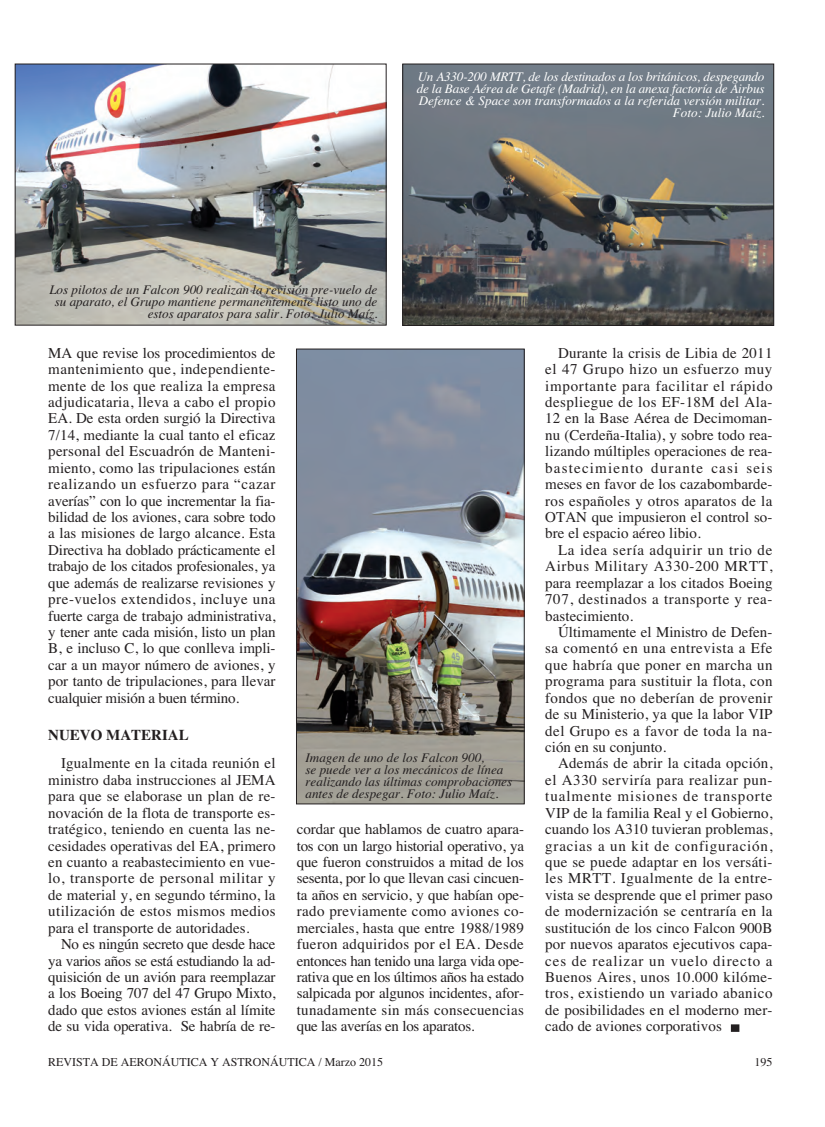
<style>
.page{position:relative;width:825px;height:1127px;background:#fff}
.page>*{position:absolute;margin:0;border:0;box-sizing:border-box;transform-origin:0 0}
.t1{font:15px/16.4px "Times";letter-spacing:.005em;color:#231f20;text-align:justify}
.t2{font:15px "Times";letter-spacing:.025em;color:#231f20}
.t3{font:15px "Times";letter-spacing:.035em;color:#231f20}
.t4{font:15px "Times";letter-spacing:.03em;color:#231f20}
.t5{font:15px "Times";letter-spacing:-.02em;color:#231f20}
.t6{font:15px "Times";letter-spacing:.05em;color:#231f20}
.t7{font:15px "Times";letter-spacing:.045em;color:#231f20}
.t8{font:15px "Times";letter-spacing:.04em;color:#231f20}
.t9{font:15px "Times";letter-spacing:-.015em;color:#231f20}
.t10{font:15px "Times";letter-spacing:.065em;color:#231f20}
.t11{font:15px "Times";letter-spacing:.055em;color:#231f20}
.t12{font:15px "Times";letter-spacing:.08em;color:#231f20}
.t13{font:15px "Times";letter-spacing:.06em;color:#231f20}
.t14{font:italic 13.2px/12px "Times";color:#231f20;text-align:right}
.t15{font:italic 13.2px/12px "Times";letter-spacing:-.015em;color:#fff;text-align:right}
.t16{font:12px "Times";color:#231f20}
.s1{font-weight:700}
</style>
<div class="page">
<img style="left:17px;top:66px;width:367px;height:257px">
<img style="left:404px;top:66px;width:368px;height:258px">
<div style="left:402px;top:64px;width:372px;height:262px;border:1px solid #231f20"></div>
<img style="left:298px;top:351px;width:224px;height:451px">
<div style="left:296px;top:349px;width:228px;height:455px;border:1px solid #231f20"></div>
<div style="left:731px;top:1024px;width:8px;height:8px;background:#231f20"></div>
<p class="t15" style="left:417px;top:72px;width:349px">Un A330-200 MRTT, de los destinados a los británicos, despegando de la Base Aérea de Getafe (Madrid), en la anexa factoría de Airbus Defence &amp; Space son transformados a la referida versión militar.<br>Foto: Julio Maíz.</p>
<p class="t14" style="left:49px;top:284px;width:330px">Los pilotos de un Falcon 900 realizan la revisión pre-vuelo de su aparato, el Grupo mantiene permanentemente listo uno de estos aparatos para salir. Foto: Julio Maíz.</p>
<p class="t1" style="left:48px;top:346px;width:229px">MA que revise los procedimientos de mantenimiento que, independiente&shy;mente de los que realiza la empresa adjudicataria, lleva a cabo el propio EA. De esta orden surgió la Directiva 7/14, mediante la cual tanto el eficaz personal del Escuadrón de Manteni&shy;miento, como las tripulaciones están realizando un esfuerzo para “cazar averías” con lo que incrementar la fia&shy;bilidad de los aviones, cara sobre todo a las misiones de largo alcance. Esta Directiva ha doblado prácticamente el trabajo de los citados profesionales, ya que además de realizarse revisiones y pre-vuelos extendidos, incluye una fuerte carga de trabajo administrativa, y tener ante cada misión, listo un plan B, e incluso C, lo que conlleva impli&shy;car a un mayor número de aviones, y por tanto de tripulaciones, para llevar cualquier misión a buen término.</p>
<p class="t1" style="left:61px;top:722px;width:216px;line-height:28.3px;text-indent:-13px"><span class="s1">NUEVO MATERIAL<br></span>Igualmente en la citada reunión el</p>
<p class="t1" style="left:48px;top:773px;width:229px">ministro daba instrucciones al JEMA</p>
<p class="t1" style="left:48px;top:789px;width:229px">para que se elaborase un plan de re-</p>
<p class="t1" style="left:48px;top:806px;width:229px">novación de la flota de transporte es-</p>
<p class="t1" style="left:48px;top:822px;width:229px">tratégico, teniendo en cuenta las ne-</p>
<p class="t1" style="left:48px;top:839px;width:229px">cesidades operativas del EA, primero</p>
<p class="t1" style="left:48px;top:855px;width:229px">en cuanto a reabastecimiento en vue-</p>
<p class="t3" style="left:48px;top:873px;width:229px">lo, transporte de personal militar y</p>
<p class="t1" style="left:48px;top:888px;width:229px">de material y, en segundo término, la</p>
<p class="t2" style="left:48px;top:906px;width:229px">utilización de estos mismos medios</p>
<p class="t1" style="left:48px;top:921px;width:203px">para el transporte de autoridades.</p>
<p class="t5" style="left:61px;top:938px;width:216px">No es ningún secreto que desde hace</p>
<p class="t5" style="left:48px;top:955px;width:229px">ya varios años se está estudiando la ad-</p>
<p class="t1" style="left:48px;top:970px;width:229px">quisición de un avión para reemplazar</p>
<p class="t9" style="left:48px;top:988px;width:229px">a los Boeing 707 del 47 Grupo Mixto,</p>
<p class="t1" style="left:48px;top:1003px;width:229px">dado que estos aviones están al límite</p>
<p class="t1" style="left:48px;top:1019px;width:229px">de su vida operativa. Se habría de re-</p>
<p class="t14" style="left:305px;top:752px;width:208px;text-align:left">Imagen de uno de los Falcon 900,<br>se puede ver a los mecánicos de línea realizando las últimas comprobaciones antes de despegar. Foto: Julio Maíz.</p>
<p class="t1" style="left:297px;top:822px;width:229px">cordar que hablamos de cuatro apara&shy;tos con un largo historial operativo, ya que fueron construidos a mitad de los sesenta, por lo que llevan casi cincuen&shy;ta años en servicio, y que habían ope&shy;rado previamente como aviones co&shy;merciales, hasta que entre 1988/1989 fueron adquiridos por el EA. Desde entonces han tenido una larga vida ope&shy;rativa que en los últimos años ha estado salpicada por algunos incidentes, afor&shy;tunadamente sin más consecuencias que las averías en los aparatos.</p>
<p class="t1" style="left:558px;top:346px;width:216px">Durante la crisis de Libia de 2011</p>
<p class="t7" style="left:545px;top:364px;width:229px">el 47 Grupo hizo un esfuerzo muy</p>
<p class="t6" style="left:545px;top:380px;width:229px">importante para facilitar el rápido</p>
<p class="t4" style="left:545px;top:396px;width:229px">despliegue de los EF-18M del Ala-</p>
<p class="t1" style="left:545px;top:412px;width:229px">12 en la Base Aérea de Decimoman-</p>
<p class="t1" style="left:545px;top:428px;width:229px">nu (Cerdeña-Italia), y sobre todo rea-</p>
<p class="t1" style="left:545px;top:444px;width:229px">lizando múltiples operaciones de rea-</p>
<p class="t12" style="left:545px;top:462px;width:229px">bastecimiento durante casi seis</p>
<p class="t1" style="left:545px;top:477px;width:229px">meses en favor de los cazabombarde-</p>
<p class="t1" style="left:545px;top:494px;width:229px">ros españoles y otros aparatos de la</p>
<p class="t1" style="left:545px;top:510px;width:229px">OTAN que impusieron el control so-</p>
<p class="t1" style="left:545px;top:527px;width:157px">bre el espacio aéreo libio.</p>
<p class="t6" style="left:558px;top:544px;width:216px">La idea sería adquirir un trio de</p>
<p class="t7" style="left:545px;top:561px;width:229px">Airbus Military A330-200 MRTT,</p>
<p class="t1" style="left:545px;top:576px;width:229px">para reemplazar a los citados Boeing</p>
<p class="t8" style="left:545px;top:594px;width:229px">707, destinados a transporte y rea-</p>
<p class="t1" style="left:545px;top:609px;width:90px">bastecimiento.</p>
<p class="t1" style="left:558px;top:625px;width:216px">Últimamente el Ministro de Defen-</p>
<p class="t3" style="left:545px;top:643px;width:229px">sa comentó en una entrevista a Efe</p>
<p class="t4" style="left:545px;top:659px;width:229px">que habría que poner en marcha un</p>
<p class="t1" style="left:545px;top:674px;width:229px">programa para sustituir la flota, con</p>
<p class="t2" style="left:545px;top:692px;width:229px">fondos que no deberían de provenir</p>
<p class="t1" style="left:545px;top:707px;width:229px">de su Ministerio, ya que la labor VIP</p>
<p class="t4" style="left:545px;top:725px;width:229px">del Grupo es a favor de toda la na-</p>
<p class="t1" style="left:545px;top:740px;width:122px">ción en su conjunto.</p>
<p class="t1" style="left:558px;top:757px;width:216px">Además de abrir la citada opción,</p>
<p class="t3" style="left:545px;top:774px;width:229px">el A330 serviría para realizar pun-</p>
<p class="t10" style="left:545px;top:791px;width:229px">tualmente misiones de transporte</p>
<p class="t1" style="left:545px;top:806px;width:229px">VIP de la familia Real y el Gobierno,</p>
<p class="t1" style="left:545px;top:822px;width:229px">cuando los A310 tuvieran problemas,</p>
<p class="t11" style="left:545px;top:840px;width:229px">gracias a un kit de configuración,</p>
<p class="t1" style="left:545px;top:855px;width:229px">que se puede adaptar en los versáti-</p>
<p class="t3" style="left:545px;top:873px;width:229px">les MRTT. Igualmente de la entre-</p>
<p class="t1" style="left:545px;top:888px;width:229px">vista se desprende que el primer paso</p>
<p class="t2" style="left:545px;top:906px;width:229px">de modernización se centraría en la</p>
<p class="t1" style="left:545px;top:921px;width:229px">sustitución de los cinco Falcon 900B</p>
<p class="t1" style="left:545px;top:937px;width:229px">por nuevos aparatos ejecutivos capa-</p>
<p class="t13" style="left:545px;top:955px;width:229px">ces de realizar un vuelo directo a</p>
<p class="t2" style="left:545px;top:971px;width:229px">Buenos Aires, unos 10.000 kilóme-</p>
<p class="t4" style="left:545px;top:988px;width:229px">tros, existiendo un variado abanico</p>
<p class="t1" style="left:545px;top:1003px;width:229px">de posibilidades en el moderno mer-</p>
<p class="t1" style="left:545px;top:1019px;width:178px">cado de aviones corporativos</p>
<p class="t16" style="left:48px;top:1058px;width:336px">REVISTA DE AERONÁUTICA Y ASTRONÁUTICA / Marzo 2015</p>
<p class="t16" style="left:754px;top:1058px;width:19px">195</p>
</div>
